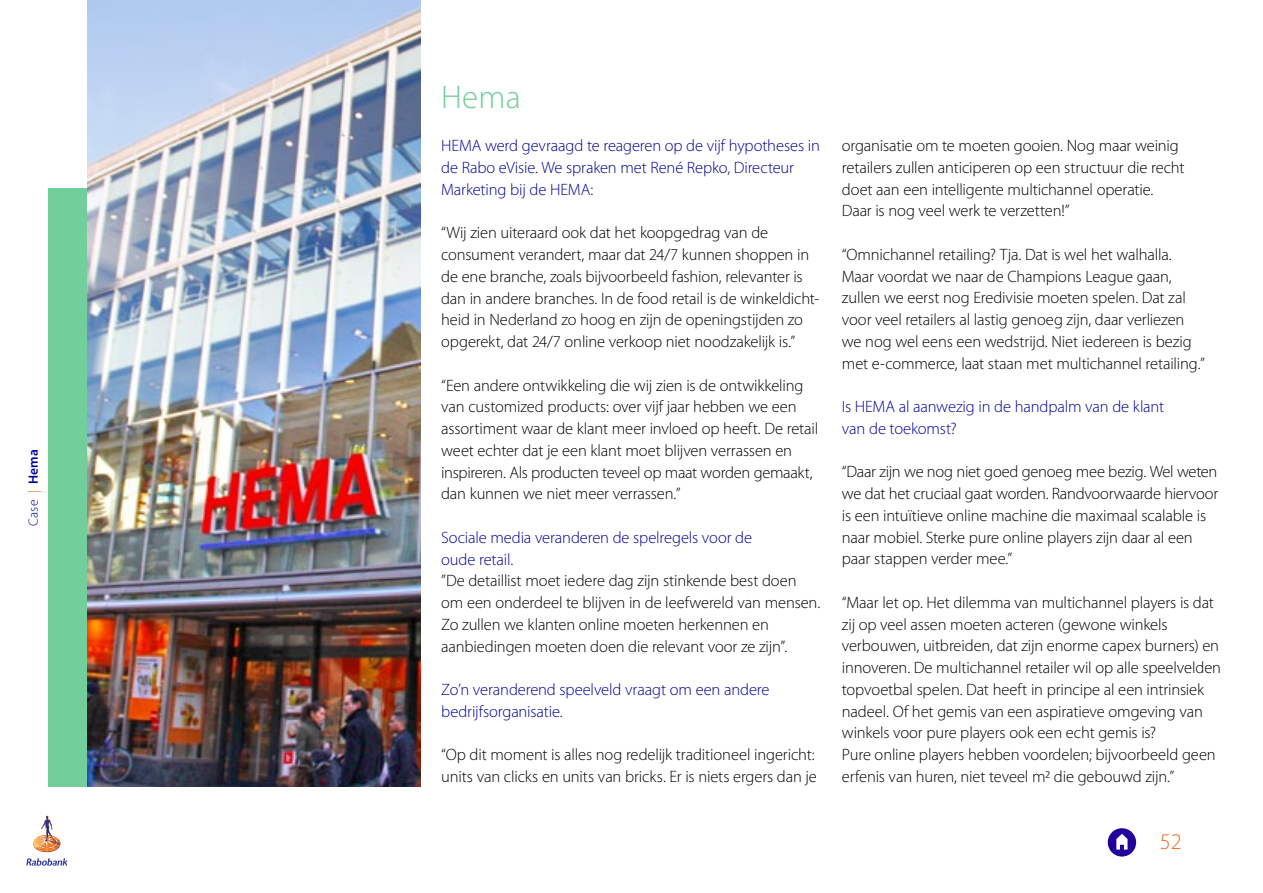
<style>
.page{position:relative;width:1263px;height:893px;background:#fff}
.page>*{position:absolute;margin:0;border:0;box-sizing:border-box;transform-origin:0 0}
.t1{font:300 33px "Myriad Pro";color:#72ce9b}
.t2{font:300 22.5px "Myriad Pro";color:#f36a24}
.t3{font:300 16.5px/21.8px "Myriad Pro";letter-spacing:-.01em;color:#000}
.t4{font:300 16.5px/21.8px "Myriad Pro";letter-spacing:-.01em;color:#009}
.t5{font:300 13.5px "Myriad Pro";color:#009}
.s1{color:#f60}
.s2{font-weight:600}
</style>
<div class="page">
<div style="left:44px;top:188px;width:44px;height:599px;background:#72ce9b"></div>
<div style="left:0;top:0;width:48px;height:893px;background:#fff"></div>
<svg style="left:26px;top:858px;width:42px;height:8px"></svg>
<svg style="left:33px;top:815px;width:28px;height:37px"></svg>
<img style="left:88px;top:0;width:333px;height:787px">
<div style="left:1108px;top:828px;width:28px;height:28px;background:#23009b;border-radius:50%"></div>
<svg style="left:1116px;top:834px;width:11px;height:16px"></svg>
<p class="t5" style="left:25px;top:525px;width:78px;rotate:-90deg">Case <span class="s1">|</span> <span class="s2">Hema</span></p>
<h1 class="t1" style="left:441px;top:77px;width:81px">Hema</h1>
<p class="t4" style="left:441px;top:135px;width:380px">HEMA werd gevraagd te reageren op de vijf hypotheses in de Rabo eVisie. We spraken met René Repko, Directeur<br>Marketing bij de HEMA:</p>
<p class="t3" style="left:441px;top:222px;width:380px">“Wij zien uiteraard ook dat het koopgedrag van de consument verandert, maar dat 24/7 kunnen shoppen in de ene branche, zoals bijvoorbeeld fashion, relevanter is dan in andere branches. In de food retail is de winkeldicht&shy;heid in Nederland zo hoog en zijn de openingstijden zo opgerekt, dat 24/7 online verkoop niet noodzakelijk is.”</p>
<p class="t3" style="left:441px;top:374px;width:379px">“Een andere ontwikkeling die wij zien is de ontwikkeling van customized products: over vijf jaar hebben we een assortiment waar de klant meer invloed op heeft. De retail weet echter dat je een klant moet blijven verrassen en inspireren. Als producten teveel op maat worden gemaakt, dan kunnen we niet meer verrassen.”</p>
<p class="t4" style="left:441px;top:526px;width:312px">Sociale media veranderen de spelregels voor de oude retail.</p>
<p class="t3" style="left:441px;top:570px;width:381px">”De detaillist moet iedere dag zijn stinkende best doen om een onderdeel te blijven in de leefwereld van mensen.<br>Zo zullen we klanten online moeten herkennen en aanbiedingen moeten doen die relevant voor ze zijn”.</p>
<p class="t4" style="left:441px;top:678px;width:330px">Zo’n veranderend speelveld vraagt om een andere bedrijfsorganisatie.</p>
<p class="t3" style="left:441px;top:744px;width:377px">“Op dit moment is alles nog redelijk traditioneel ingericht: units van clicks en units van bricks. Er is niets ergers dan je</p>
<p class="t3" style="left:842px;top:135px;width:344px">organisatie om te moeten gooien. Nog maar weinig retailers zullen anticiperen op een structuur die recht doet aan een intelligente multichannel operatie.<br>Daar is nog veel werk te verzetten!”</p>
<p class="t3" style="left:842px;top:243px;width:364px">“Omnichannel retailing? Tja. Dat is wel het walhalla.<br>Maar voordat we naar de Champions League gaan, zullen we eerst nog Eredivisie moeten spelen. Dat zal voor veel retailers al lastig genoeg zijn, daar verliezen we nog wel eens een wedstrijd. Niet iedereen is bezig met e-commerce, laat staan met multichannel retailing.”</p>
<p class="t4" style="left:842px;top:396px;width:324px">Is HEMA al aanwezig in de handpalm van de klant van de toekomst?</p>
<p class="t3" style="left:842px;top:461px;width:378px">“Daar zijn we nog niet goed genoeg mee bezig. Wel weten we dat het cruciaal gaat worden. Randvoorwaarde hiervoor is een intuïtieve online machine die maximaal scalable is naar mobiel. Sterke pure online players zijn daar al een paar stappen verder mee.”</p>
<p class="t3" style="left:842px;top:591px;width:381px">“Maar let op. Het dilemma van multichannel players is dat zij op veel assen moeten acteren (gewone winkels verbouwen, uitbreiden, dat zijn enorme capex burners) en innoveren. De multichannel retailer wil op alle speelvelden topvoetbal spelen. Dat heeft in principe al een intrinsiek nadeel. Of het gemis van een aspiratieve omgeving van winkels voor pure players ook een echt gemis is?<br>Pure online players hebben voordelen; bijvoorbeeld geen erfenis van huren, niet teveel m2 die gebouwd zijn.”</p>
<h2 class="t2" style="left:1160px;top:827px;width:23px">52</h2>
</div>
